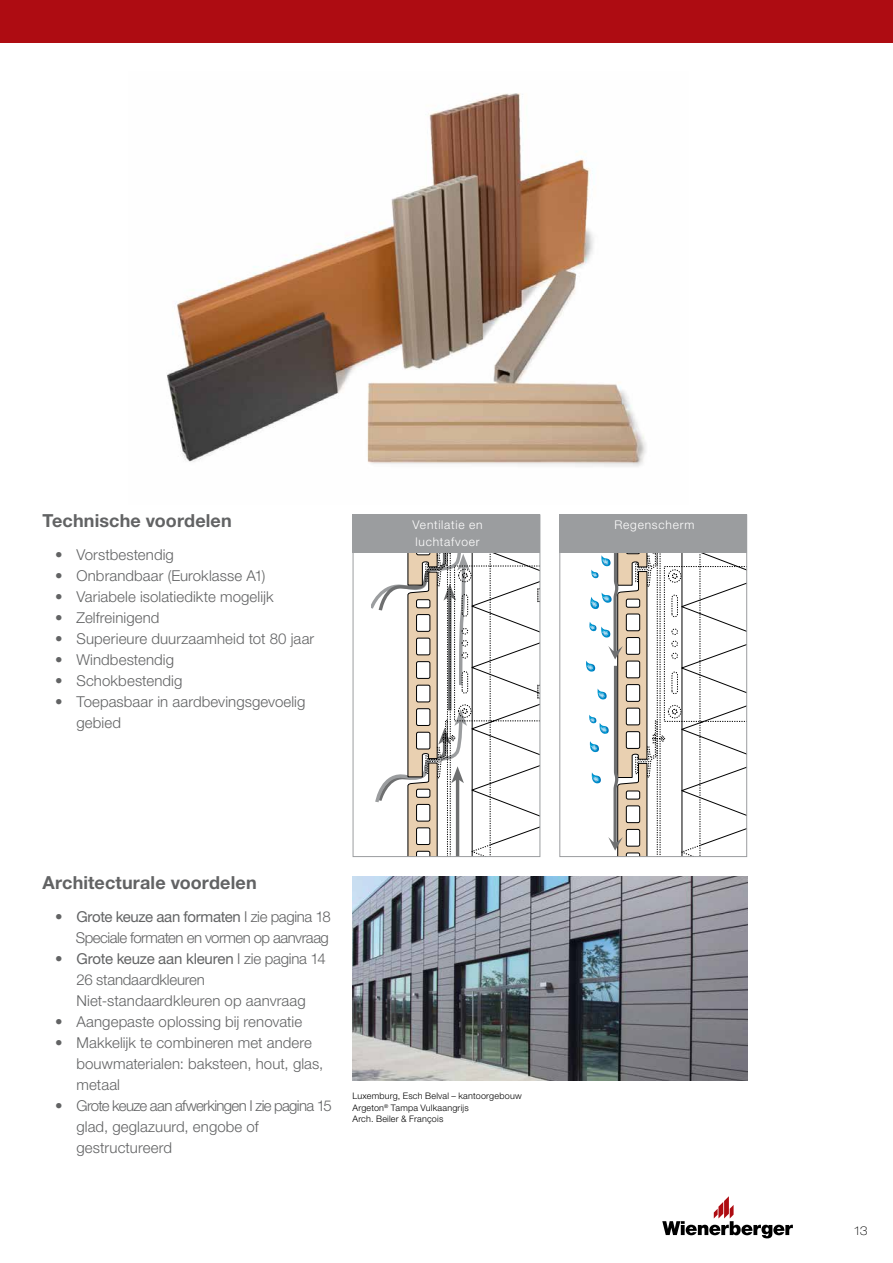
<style>
.page{position:relative;width:893px;height:1263px;background:#fff}
.page>*{position:absolute;margin:0;border:0;box-sizing:border-box;transform-origin:0 0}
.t1{font:700 18px "Helvetica Neue LT Pro";letter-spacing:.01em;color:#626364}
.t2{font:300 15px/21px "Helvetica Neue LT Pro";letter-spacing:.005em;color:#626364}
.t3{font:300 15px/21px "Helvetica Neue LT Pro";letter-spacing:-.035em;color:#626364;text-align:right}
.t4{font:300 12px/16.5px "Helvetica Neue LT Pro";letter-spacing:.065em;color:#fff}
.t5{font:100 expanded 12px "Helvetica Neue LT Pro";color:#000}
.t6{font:300 9px/11.2px "Helvetica Neue LT Pro";letter-spacing:.025em;color:#000}
.s1{font-weight:400}
</style>
<div class="page">
<svg style="left:662px;top:1196px;width:131px;height:42px"></svg>
<div style="left:0;top:0;width:893px;height:43px;background:#ae0c12"></div>
<img style="left:167px;top:93px;width:479px;height:374px">
<svg style="left:586px;top:553px;width:159px;height:302px"></svg>
<div style="left:559px;top:514px;width:188px;height:343px;border:1px solid #9b9d9f"></div>
<svg style="left:371px;top:553px;width:167px;height:302px"></svg>
<div style="left:353px;top:514px;width:187px;height:343px;border:1px solid #9b9d9f"></div>
<div style="left:353px;top:514px;width:187px;height:39px;background:#9b9d9f"></div>
<div style="left:559px;top:514px;width:188px;height:39px;background:#9b9d9f"></div>
<img style="left:353px;top:876px;width:394px;height:204px">
<p class="t1" style="left:43px;top:510px;width:191px">Technische voordelen</p>
<p class="t2" style="left:55px;top:544px;width:120px">• Vorstbestendig</p>
<p class="t2" style="left:55px;top:565px;width:212px">• Onbrandbaar (Euroklasse A1)</p>
<p class="t2" style="left:55px;top:586px;width:220px">• Variabele isolatiedikte mogelijk</p>
<p class="t2" style="left:55px;top:607px;width:106px">• Zelfreinigend</p>
<p class="t2" style="left:55px;top:628px;width:261px">• Superieure duurzaamheid tot 80 jaar</p>
<p class="t2" style="left:55px;top:649px;width:120px">• Windbestendig</p>
<p class="t2" style="left:55px;top:670px;width:129px">• Schokbestendig</p>
<p class="t2" style="left:77px;top:691px;width:230px;text-indent:-21px">• Toepasbaar in aardbevingsgevoelig gebied</p>
<p class="t4" style="left:413px;top:516px;width:72px">Ventilatie en luchtafvoer</p>
<p class="t4" style="left:614px;top:516px;width:82px">Regenscherm</p>
<p class="t1" style="left:43px;top:871px;width:216px">Architecturale voordelen</p>
<p class="t3" style="left:55px;top:906px;width:277px">• <span class="s1">Grote keuze aan formaten</span> I zie pagina 18<br>Speciale formaten en vormen op aanvraag</p>
<p class="t2" style="left:77px;top:948px;width:251px;text-indent:-21px">• <span class="s1">Grote keuze aan kleuren</span> I zie pagina 14<br>26 standaardkleuren<br>Niet-standaardkleuren op aanvraag</p>
<p class="t2" style="left:55px;top:1011px;width:248px">• Aangepaste oplossing bij renovatie</p>
<p class="t2" style="left:77px;top:1032px;width:248px;text-indent:-21px">• Makkelijk te combineren met andere bouwmaterialen: baksteen, hout, glas, metaal</p>
<p class="t2" style="left:77px;top:1095px;width:257px;text-indent:-21px">• Grote keuze aan afwerkingen I zie pagina 15 glad, geglazuurd, engobe of gestructureerd</p>
<p class="t6" style="left:352px;top:1090px;width:171px">Luxemburg, Esch Belval – kantoorgebouw<br>Argeton<sup>®</sup> Tampa Vulkaangrijs<br>Arch. Beiler &amp; François</p>
<p class="t5" style="left:855px;top:1224px;width:14px">13</p>
</div>
